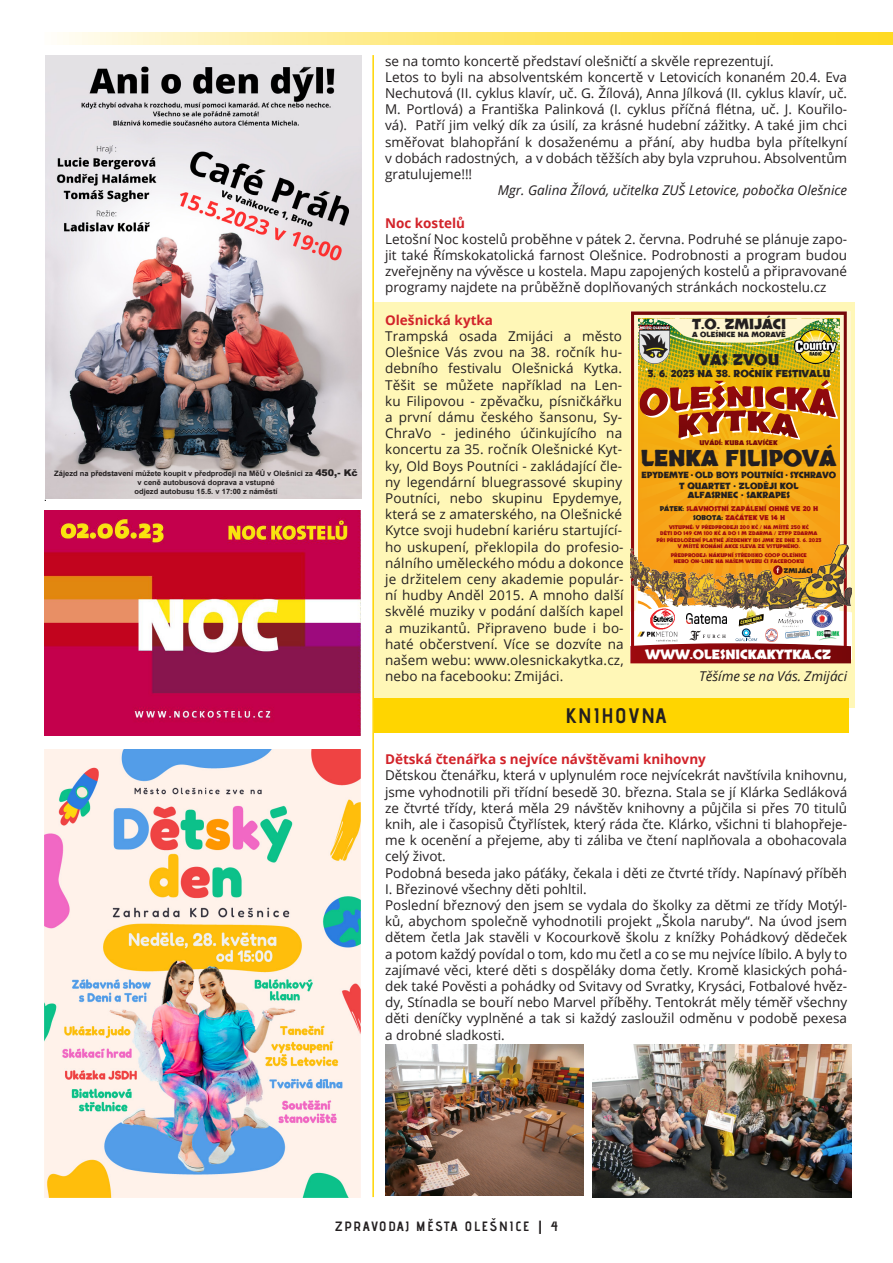
<style>
.page{position:relative;width:893px;height:1263px;background:#fff}
.page>*{position:absolute;margin:0;border:0;box-sizing:border-box;transform-origin:0 0}
.t1{font:700 22.5px "Skranji";color:#231f20}
.NADPISY{font:700 21px "Advent Pro";letter-spacing:.07em;color:#231f20}
.t2{font:700 15.15px "Skranji";color:#231f20}
.t3{font:700 14.1px "Skranji";color:#231f20}
.t4{font:13.5px/16.2px "Open Sans";color:#231f20;text-align:justify}
.t5{font:italic 13.5px "Open Sans";color:#231f20}
.PODTITULEK{font:700 13.5px "Open Sans";color:#d2232a}
.Normální{font:700 13.5px "Advent Pro";letter-spacing:.13em;color:#231f20}
.t6{font:700 13.05px "Skranji";color:#fff}
.t7{font:700 9.9px "Skranji";color:#231f20}
.t8{font:700 8.7px/10.8px "Skranji";color:#231f20;text-align:center}
.t9{font:700 7.35px/8.9px "Arial";color:#231f20;text-align:center}
.t10{font:700 7.35px "Skranji";color:#231f20}
.t11{font:700 6.75px/8.1px "Skranji";color:#9e0a0f;text-align:center}
.t12{font:700 6.6px "Skranji";color:#750709}
.t13{font:700 6.6px "Skranji";color:#231f20}
.t14{font:700 5.25px/6.1px "Skranji";color:#9e0a0f;text-align:center}
.t15{font:700 3.45px "Skranji";color:#fff}
.s1{font-weight:900;font-size:9.15px}
.s2{color:#231f20}
.s3{font-family:"Open Sans";font-weight:800}
</style>
<div class="page">
<div style="left:374px;top:302px;width:481px;height:405px;background:#fff7b7"></div>
<div style="left:374px;top:698px;width:474px;height:34px;background:#ffd500"></div>
<svg style="left:63px;top:32px;width:830px;height:12px;background:#ffe878"></svg>
<hr style="left:372px;top:55px;width:2px;height:1142px;background:#ffd500">
<img style="left:45px;top:750px;width:316px;height:447px">
<img style="left:45px;top:510px;width:316px;height:225px">
<img style="left:385px;top:1044px;width:198px;height:151px">
<img style="left:593px;top:1045px;width:258px;height:152px">
<img style="left:45px;top:55px;width:316px;height:443px">
<svg style="left:631px;top:311px;width:216px;height:218px;background:#ea9f26"></svg>
<div style="left:674px;top:317px;width:7px;height:7px;background:#fff6d1;border-radius:50%"></div>
<div style="left:796px;top:317px;width:7px;height:7px;background:#fff6d1;border-radius:50%"></div>
<img style="left:630px;top:529px;width:221px;height:36px">
<img style="left:630px;top:565px;width:221px;height:98px">
<img style="left:786px;top:631px;width:23px;height:7px">
<img style="left:816px;top:631px;width:24px;height:9px">
<img style="left:777px;top:610px;width:26px;height:17px">
<img style="left:635px;top:318px;width:207px;height:56px">
<svg style="left:635px;top:374px;width:207px;height:69px;background:#d08325"></svg>
<p class="t9" style="left:54px;top:469px;width:305px">Zájezd na představení můžete koupit v předprodeji na MěÚ v Olešnici za <span class="s1">450,- Kč </span>v ceně autobusová doprava a vstupné<br>odjezd autobusu 15.5. v 17:00 z náměstí</p>
<p class="t4" style="left:385px;top:52px;width:390px">se na tomto koncertě představí olešničtí a skvěle reprezentují.</p>
<p class="t4" style="left:385px;top:68px;width:464px">Letos to byli na absolventském koncertě v Letovicích konaném 20.4. Eva Nechutová (II. cyklus klavír, uč. G. Žílová), Anna Jílková (II. cyklus klavír, uč.<br>M. Portlová) a Františka Palinková (I. cyklus příčná flétna, uč. J. Kouřilo&shy;vá). Patří jim velký dík za úsilí, za krásné hudební zážitky. A také jim chci směřovat blahopřání k dosaženému a přání, aby hudba byla přítelkyní v dobách radostných, a v dobách těžších aby byla vzpruhou. Absolventům gratulujeme!!!</p>
<p class="t5" style="left:498px;top:181px;width:351px">Mgr. Galina Žílová, učitelka ZUŠ Letovice, pobočka Olešnice</p>
<p class="PODTITULEK" style="left:385px;top:213px;width:82px">Noc kostelů</p>
<p class="t4" style="left:385px;top:230px;width:464px">Letošní Noc kostelů proběhne v pátek 2. června. Podruhé se plánuje zapo&shy;jit také Římskokatolická farnost Olešnice. Podrobnosti a program budou zveřejněny na vývěsce u kostela. Mapu zapojených kostelů a připravované programy najdete na průběžně doplňovaných stránkách nockostelu.cz</p>
<p class="PODTITULEK" style="left:385px;top:310px;width:109px">Olešnická kytka</p>
<p class="t4" style="left:385px;top:328px;width:240px">Trampská osada Zmijáci a město Olešnice Vás zvou na 38. ročník hu&shy;debního festivalu Olešnická Kytka.<br>Těšit se můžete například na Len&shy;ku Filipovou - zpěvačku, písničkářku a první dámu českého šansonu, Sy-ChraVo - jediného účinkujícího na koncertu za 35. ročník Olešnické Kyt&shy;ky, Old Boys Poutníci - zakládající čle&shy;ny legendární bluegrassové skupiny Poutníci, nebo skupinu Epydemye, která se z amaterského, na Olešnické Kytce svoji hudební kariéru startující&shy;ho uskupení, překlopila do profesio&shy;nálního uměleckého módu a dokonce je držitelem ceny akademie populár&shy;ní hudby Anděl 2015. A mnoho další skvělé muziky v podání dalších kapel a muzikantů. Připraveno bude i bo&shy;haté občerstvení. Více se dozvíte na našem webu: www.olesnickakytka.cz, nebo na facebooku: Zmijáci.</p>
<p class="t3" style="left:692px;top:315px;width:95px">T.O. ZMIJÁCI</p>
<p class="t10" style="left:692px;top:329px;width:95px">A OLEŠNICE NA MORAVĚ</p>
<p class="t2" style="left:699px;top:350px;width:82px">VÁS ZVOU</p>
<p class="t15" style="left:640px;top:325px;width:31px">MĚSTO OLEŠNICE</p>
<p class="t7" style="left:648px;top:368px;width:184px">3. 6. 2023 NA 38. ROČNÍK FESTIVALU</p>
<p class="t12" style="left:699px;top:438px;width:80px">UVÁDÍ: KUBA SLAVÍČEK</p>
<p class="t1" style="left:641px;top:444px;width:197px">LENKA FILIPOVÁ</p>
<p class="t8" style="left:641px;top:470px;width:196px">EPYDEMYE • OLD BOYS POUTNÍCI • SYCHRAVO<br>T QUARTET • ZLODĚJI KOL</p>
<p class="t8" style="left:688px;top:490px;width:104px">ALFASRNEC • SAKRAPES</p>
<p class="t11" style="left:660px;top:505px;width:160px"><span class="s2">PÁTEK:</span> SLAVNOSTNÍ ZAPÁLENÍ OHNĚ VE 20 H<br><span class="s2">SOBOTA:</span> ZAČÁTEK VE 14 H</p>
<p class="t14" style="left:671px;top:552px;width:138px">PŘEDPRODEJ: NÁKUPNÍ STŘEDISKO COOP OLEŠNICE<br>NEBO ON-LINE NA NAŠEM WEBU ČI FACEBOOKU</p>
<p class="t14" style="left:656px;top:524px;width:166px">VSTUPNÉ: V PŘEDPRODEJI 200 KČ / NA MÍSTĚ 250 KČ<br>DĚTI DO 149 CM 100 KČ A DO 1 M ZDARMA / ZTPP ZDARMA PŘI PŘEDLOŽENÍ PLATNÉ JÍZDENKY IDS JMK ZE DNE 3. 6. 2023<br>V MÍSTĚ KONÁNÍ AKCE SLEVA ZE VSTUPNÉHO.</p>
<p class="t13" style="left:784px;top:567px;width:30px">ZMIJÁCI</p>
<p class="t6" style="left:646px;top:646px;width:187px">WWW.OLESNICKAKYTKA.CZ</p>
<p class="t5" style="left:699px;top:667px;width:150px">Těšíme se na Vás. Zmijáci</p>
<p class="NADPISY" style="left:566px;top:702px;width:103px">KNIHOVNA</p>
<p class="PODTITULEK" style="left:385px;top:750px;width:322px">Dětská čtenářka s nejvíce návštěvami knihovny</p>
<p class="t4" style="left:385px;top:767px;width:464px">Dětskou čtenářku, která v uplynulém roce nejvícekrát navštívila knihovnu, jsme vyhodnotili při třídní besedě 30. března. Stala se jí Klárka Sedláková ze čtvrté třídy, která měla 29 návštěv knihovny a půjčila si přes 70 titulů knih, ale i časopisů Čtyřlístek, který ráda čte. Klárko, všichni ti blahopřeje&shy;me k ocenění a přejeme, aby ti záliba ve čtení naplňovala a obohacovala celý život.</p>
<p class="t4" style="left:385px;top:864px;width:464px">Podobná beseda jako páťáky, čekala i děti ze čtvrté třídy. Napínavý příběh<br>I. Březinové všechny děti pohltil.</p>
<p class="t4" style="left:385px;top:896px;width:464px">Poslední březnový den jsem se vydala do školky za dětmi ze třídy Motýl&shy;ků, abychom společně vyhodnotili projekt „Škola naruby“. Na úvod jsem dětem četla Jak stavěli v Kocourkově školu z knížky Pohádkový dědeček a potom každý povídal o tom, kdo mu četl a co se mu nejvíce líbilo. A byly to zajímavé věci, které děti s dospěláky doma četly. Kromě klasických pohá&shy;dek také Pověsti a pohádky od Svitavy od Svratky, Krysáci, Fotbalové hvěz&shy;dy, Stínadla se bouří nebo Marvel příběhy. Tentokrát měly téměř všechny děti deníčky vyplněné a tak si každý zasloužil odměnu v podobě pexesa a drobné sladkosti.</p>
<p class="Normální" style="left:335px;top:1218px;width:224px">ZPRAVODAJ MĚSTA OLEŠNICE <span class="s3">|</span> 4</p>
</div>
